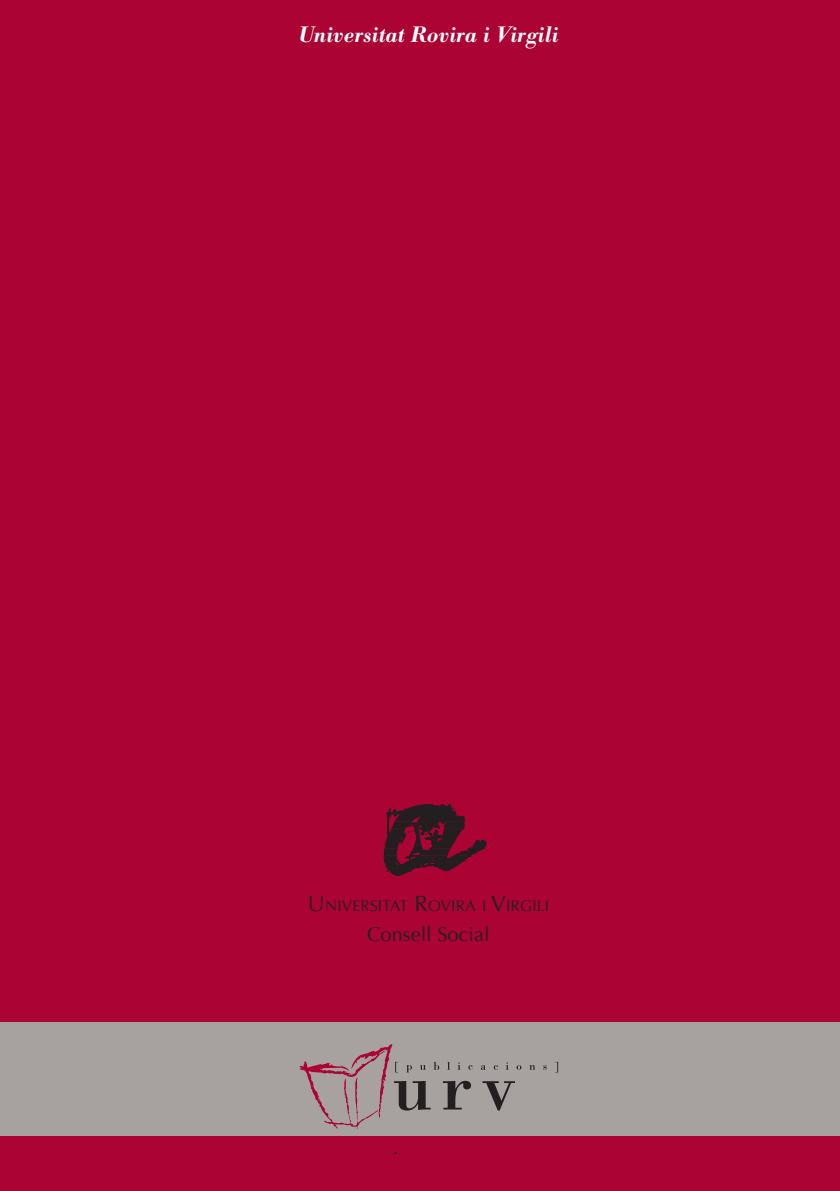
<style>
.page{position:relative;width:840px;height:1191px;background:#fff}
.page>*{position:absolute;margin:0;border:0;box-sizing:border-box;transform-origin:0 0}
.t1{font:italic 500 22px "Bodoni BE";color:#fff}
.t2{font:20px "Optima";color:#231f20}
.t3{font:15.4px "Optima";letter-spacing:.015em;color:#231f20}
.s1{font-size:22px}
</style>
<div class="page">
<div style="left:0;top:0;width:839px;height:1191px;background:#ab0333"></div>
<div style="left:0;top:1022px;width:839px;height:113px;background:#a7a2a0"></div>
<svg style="left:482px;top:1081px;width:32px;height:29px"></svg>
<svg style="left:481px;top:1065px;width:4px;height:5px"></svg>
<svg style="left:493px;top:1065px;width:4px;height:5px"></svg>
<svg style="left:506px;top:1062px;width:2px;height:7px"></svg>
<svg style="left:516px;top:1065px;width:5px;height:5px"></svg>
<svg style="left:529px;top:1065px;width:6px;height:4px"></svg>
<svg style="left:543px;top:1065px;width:3px;height:5px"></svg>
<svg style="left:555px;top:1061px;width:3px;height:11px"></svg>
<svg style="left:299px;top:1044px;width:173px;height:85px"></svg>
<svg style="left:383px;top:804px;width:104px;height:72px"></svg>
<p class="t1" style="left:298px;top:22px;width:262px">Universitat Rovira i Virgili</p>
<p class="t3" style="left:308px;top:897px;width:242px"><span class="s1">U</span>NIVERSITAT <span class="s1">R</span>OVIRA I <span class="s1">V</span>IRGILI</p>
<p class="t2" style="left:367px;top:922px;width:124px">Consell Social</p>
</div>
